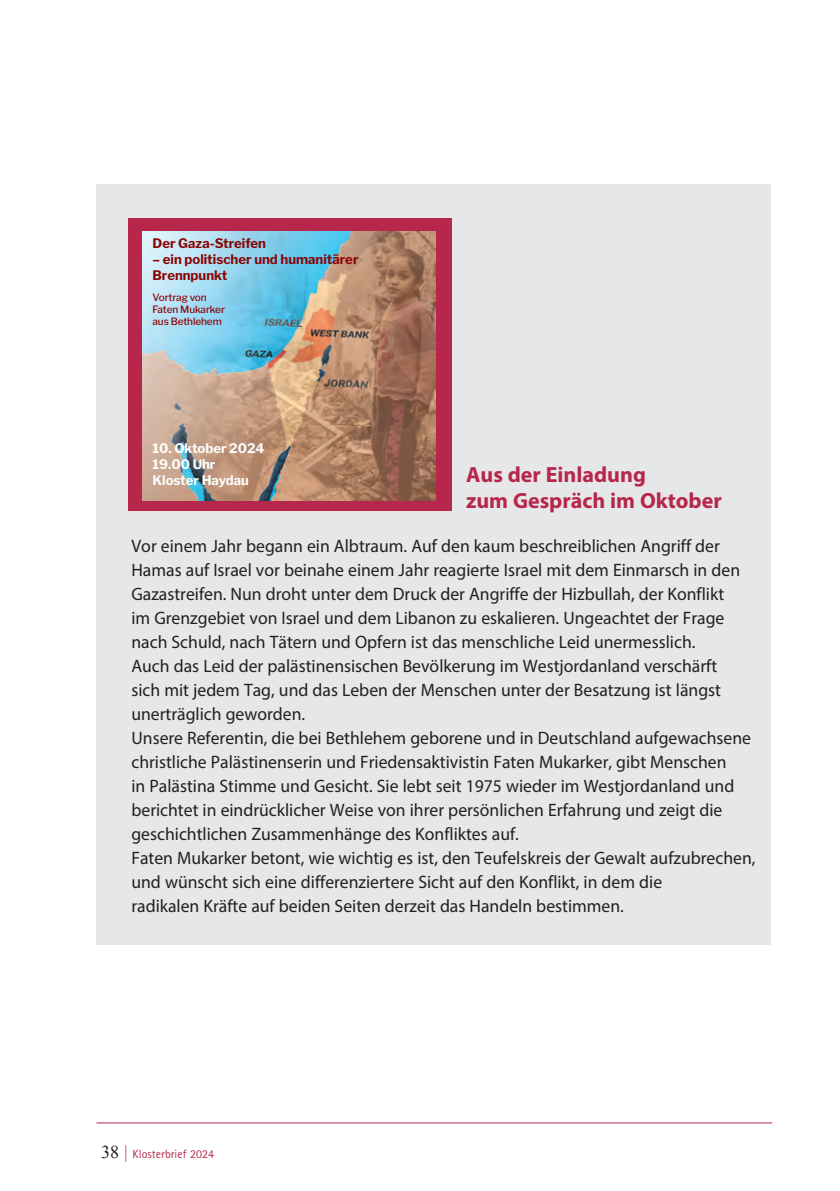
<style>
.page{position:relative;width:840px;height:1191px;background:#fff}
.page>*{position:absolute;margin:0;border:0;box-sizing:border-box;transform-origin:0 0}
.Autorenanschrift{font:700 22px "Myriad Pro";color:#b6274b}
.Autorenanschrift-2{font:18px/24px "Myriad Pro";color:#231f20}
.t1{font:700 13px/15.8px "Libre Franklin";color:#8b0202}
.t2{font:700 13px/15.8px "Libre Franklin";color:#fff}
.t3{font:12px "Rotis Sans Serif Pro";color:#b6274b}
.t4{font:500 10px/12px "Libre Franklin";letter-spacing:-.01em;color:#8b0202}
.s1{font-family:"Times New Roman";font-size:18px;color:#231f20}
.s2{font-family:"Times New Roman";font-size:18px}
</style>
<div class="page">
<hr style="left:96px;top:1122px;width:676px;height:1px;background:#b6274b">
<div style="left:96px;top:184px;width:674px;height:761px;background:#e6e7e9"></div>
<div style="left:128px;top:218px;width:323px;height:293px;background:#b6274b"></div>
<img style="left:142px;top:231px;width:293px;height:269px">
<p class="t1" style="left:152px;top:234px;width:115px">Der Gaza-Streifen</p>
<p class="t1" style="left:152px;top:250px;width:207px">– ein politischer und humanitärer<br>Brennpunkt</p>
<p class="t4" style="left:152px;top:290px;width:74px">Vortrag von<br>Faten Mukarker aus Bethlehem</p>
<p class="t2" style="left:152px;top:439px;width:113px">10. Oktober 2024<br>19.00 Uhr<br>Kloster Haydau</p>
<p class="Autorenanschrift" style="left:466px;top:460px;width:181px">Aus der Einladung</p>
<p class="Autorenanschrift" style="left:466px;top:486px;width:257px">zum Gespräch im Oktober</p>
<p class="Autorenanschrift-2" style="left:131px;top:534px;width:589px">Vor einem Jahr begann ein Albtraum. Auf den kaum beschreiblichen Angriff der</p>
<p class="Autorenanschrift-2" style="left:131px;top:558px;width:610px">Hamas auf Israel vor beinahe einem Jahr reagierte Israel mit dem Einmarsch in den<br>Gazastreifen. Nun droht unter dem Druck der Angriffe der Hizbullah, der Konflikt</p>
<p class="Autorenanschrift-2" style="left:131px;top:606px;width:594px">im Grenzgebiet von Israel und dem Libanon zu eskalieren. Ungeachtet der Frage</p>
<p class="Autorenanschrift-2" style="left:131px;top:630px;width:565px">nach Schuld, nach Tätern und Opfern ist das menschliche Leid unermesslich.</p>
<p class="Autorenanschrift-2" style="left:131px;top:654px;width:587px">Auch das Leid der palästinensischen Bevölkerung im Westjordanland verschärft</p>
<p class="Autorenanschrift-2" style="left:131px;top:678px;width:590px">sich mit jedem Tag, und das Leben der Menschen unter der Besatzung ist längst</p>
<p class="Autorenanschrift-2" style="left:131px;top:702px;width:175px">unerträglich geworden.</p>
<p class="Autorenanschrift-2" style="left:131px;top:726px;width:620px">Unsere Referentin, die bei Bethlehem geborene und in Deutschland aufgewachsene</p>
<p class="Autorenanschrift-2" style="left:131px;top:750px;width:596px">christliche Palästinenserin und Friedensaktivistin Faten Mukarker, gibt Menschen</p>
<p class="Autorenanschrift-2" style="left:131px;top:774px;width:604px">in Palästina Stimme und Gesicht. Sie lebt seit 1975 wieder im Westjordanland und</p>
<p class="Autorenanschrift-2" style="left:131px;top:798px;width:592px">berichtet in eindrücklicher Weise von ihrer persönlichen Erfahrung und zeigt die</p>
<p class="Autorenanschrift-2" style="left:131px;top:822px;width:389px">geschichtlichen Zusammenhänge des Konfliktes auf.</p>
<p class="Autorenanschrift-2" style="left:131px;top:846px;width:625px">Faten Mukarker betont, wie wichtig es ist, den Teufelskreis der Gewalt aufzubrechen,</p>
<p class="Autorenanschrift-2" style="left:131px;top:870px;width:532px">und wünscht sich eine differenziertere Sicht auf den Konflikt, in dem die</p>
<p class="Autorenanschrift-2" style="left:131px;top:894px;width:493px">radikalen Kräfte auf beiden Seiten derzeit das Handeln bestimmen.</p>
<p class="t3" style="left:101px;top:1147px;width:114px"><span class="s1">38</span> <span class="s2">|</span> Klosterbrief 2024</p>
</div>
